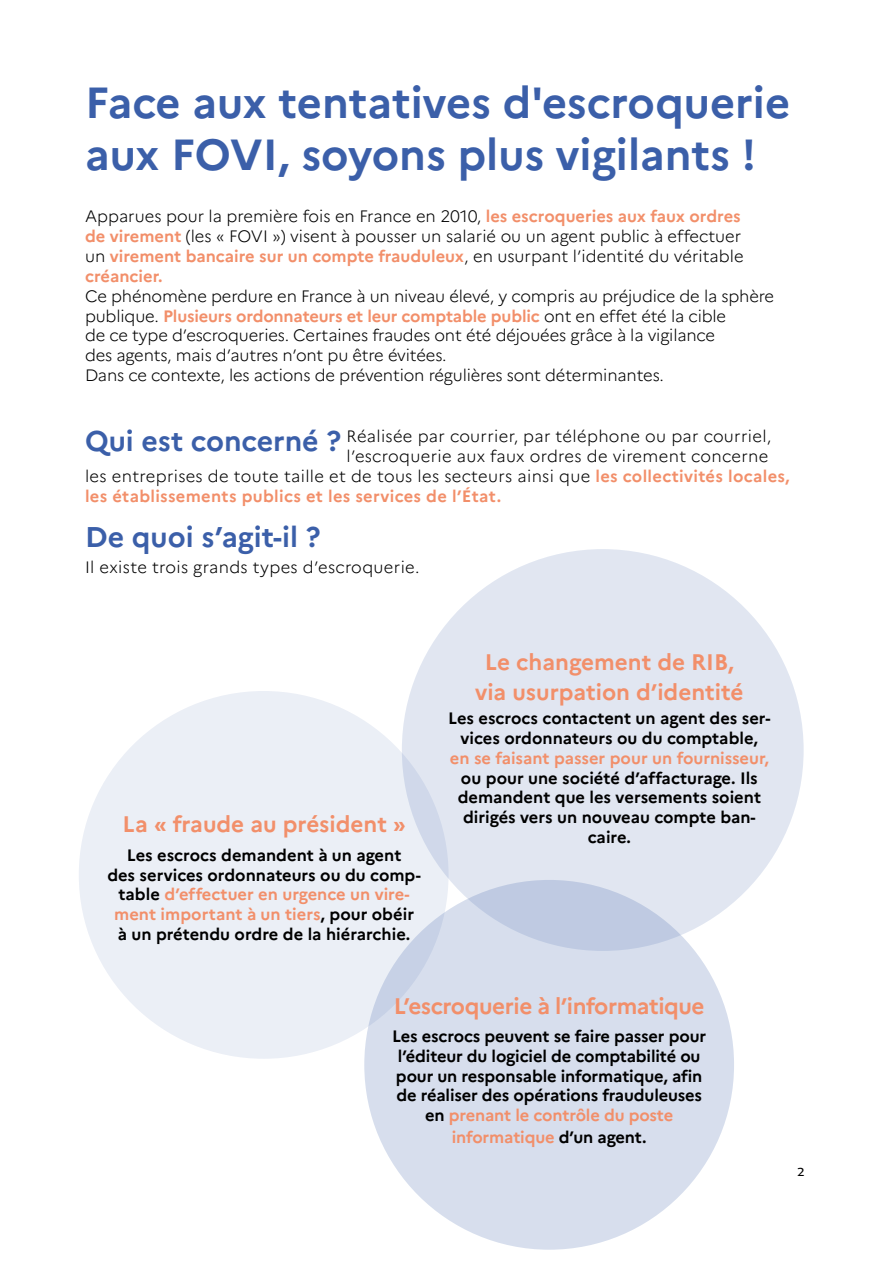
<style>
.page{position:relative;width:893px;height:1263px;background:#fff}
.page>*{position:absolute;margin:0;border:0;box-sizing:border-box;transform-origin:0 0}
.t1{font:700 43.5px/52.2px "Marianne";color:#3b5fa9}
.t2{font:700 28.5px "Marianne";color:#3b5fa9}
.t3{font:700 22.5px/30.6px "Marianne";color:#f28f6a;text-align:center}
.t4{font:700 22.5px "Marianne";letter-spacing:-.02em;color:#f28f6a}
.t5{font:300 16.5px/19.8px "Marianne";letter-spacing:-.01em;color:#000}
.t6{font:700 16.5px/19.8px "Marianne";color:#000;text-align:center}
.t7{font:300 16.5px "Marianne";letter-spacing:.02em;color:#000}
.t8{font:700 16.5px "Marianne";color:#f28f6a}
.t9{font:700 16.5px "Marianne";letter-spacing:.02em;color:#f28f6a}
.t10{font:15px "Daxline Pro";color:#000}
.s1{font-weight:700;color:#f28f6a}
.s2{font-weight:700;font-size:28.5px;color:#3b5fa9}
.s3{color:#f28f6a}
.s4{color:#000}
</style>
<div class="page">
<div style="left:79px;top:691px;width:370px;height:368px;background:#ebeff6;border-radius:50%"></div>
<div style="left:402px;top:549px;width:402px;height:402px;background:#e1e6f1;border-radius:50%"></div>
<div style="left:364px;top:880px;width:370px;height:370px;background:linear-gradient(to bottom,#cad3e7,#dde3f0);border-radius:50%"></div>
<h1 class="t1" style="left:85px;top:76px;width:707px">Face aux tentatives d'escroquerie aux FOVI, soyons plus vigilants !</h1>
<p class="t5" style="left:85px;top:207px;width:660px">Apparues pour la première fois en France en 2010, <span class="s1">les escroqueries aux faux ordres de virement</span> (les « FOVI ») visent à pousser un salarié ou un agent public à effectuer un <span class="s1">virement bancaire sur un compte frauduleux</span>, en usurpant l’identité du véritable <span class="s1">créancier.</span></p>
<p class="t5" style="left:85px;top:286px;width:691px">Ce phénomène perdure en France à un niveau élevé, y compris au préjudice de la sphère publique. <span class="s1">Plusieurs ordonnateurs et leur comptable public</span> ont en effet été la cible<br>de ce type d’escroqueries. Certaines fraudes ont été déjouées grâce à la vigilance<br>des agents, mais d’autres n’ont pu être évitées.<br>Dans ce contexte, les actions de prévention régulières sont déterminantes.</p>
<p class="t7" style="left:85px;top:426px;width:688px"><span class="s2">Qui est concerné ?</span> Réalisée par courrier, par téléphone ou par courriel,</p>
<p class="t7" style="left:347px;top:446px;width:423px">l’escroquerie aux faux ordres de virement concerne</p>
<p class="t7" style="left:85px;top:466px;width:706px">les entreprises de toute taille et de tous les secteurs ainsi que <span class="s1">les collectivités locales,</span></p>
<p class="t9" style="left:85px;top:486px;width:418px">les établissements publics et les services de l’État.</p>
<h2 class="t2" style="left:85px;top:520px;width:237px">De quoi s’agit-il ?</h2>
<p class="t7" style="left:85px;top:557px;width:336px">Il existe trois grands types d’escroquerie.</p>
<h3 class="t3" style="left:122px;top:809px;width:285px">La « fraude au président »</h3>
<p class="t6" style="left:107px;top:845px;width:315px">Les escrocs demandent à un agent<br>des services ordonnateurs ou du comp&shy;table <span class="s3">d’effectuer en urgence un vire&shy;ment important à un tiers</span>, pour obéir<br>à un prétendu ordre de la hiérarchie.</p>
<h3 class="t3" style="left:475px;top:646px;width:270px">Le changement de RIB, via usurpation d’identité</h3>
<p class="t6" style="left:448px;top:708px;width:324px">Les escrocs contactent un agent des ser&shy;vices ordonnateurs ou du comptable,</p>
<p class="t8" style="left:450px;top:748px;width:320px">en se faisant passer pour un fournisseur,</p>
<p class="t6" style="left:458px;top:768px;width:305px">ou pour une société d’affacturage. Ils demandent que les versements soient dirigés vers un nouveau compte ban&shy;caire.</p>
<h3 class="t4" style="left:394px;top:992px;width:312px">L’escroquerie à l’informatique</h3>
<p class="t6" style="left:392px;top:1026px;width:316px">Les escrocs peuvent se faire passer pour l’éditeur du logiciel de comptabilité ou pour un responsable informatique, afin de réaliser des opérations frauduleuses en <span class="s3">prenant le contrôle du poste</span></p>
<p class="t8" style="left:452px;top:1127px;width:196px">informatique <span class="s4">d’un agent.</span></p>
<p class="t10" style="left:797px;top:1160px;width:9px">2</p>
</div>
